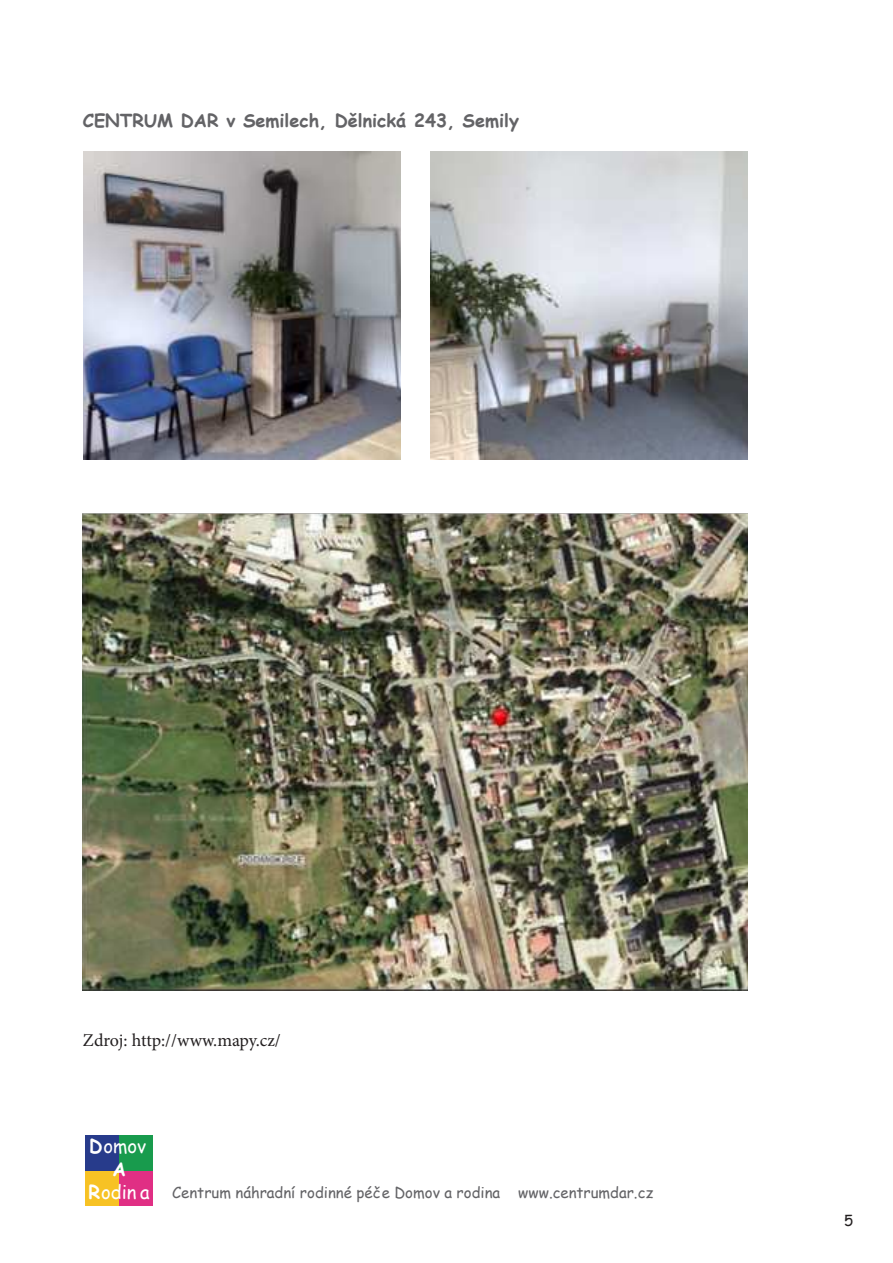
<style>
.page{position:relative;width:893px;height:1263px;background:#fff}
.page>*{position:absolute;margin:0;border:0;box-sizing:border-box;transform-origin:0 0}
.t1{font:19.05px/22.8px "Comic Sans MS";color:#fff;text-align:center}
.t2{font:700 18px "Comic Sans MS";color:#636366}
.t3{font:18px "Minion Pro";letter-spacing:-.01em;color:#231f20}
.t4{font:15px "Comic Sans MS";color:#636366}
.t5{font:15px "Comic Sans MS";color:#231f20}
.s1{font-weight:700}
.s2{font-weight:700;font-size:19.05px;color:#fff}
.s3{font-size:19.05px;color:#fff}
</style>
<div class="page">
<div style="left:85px;top:1135px;width:34px;height:36px;background:#273b8b"></div>
<div style="left:85px;top:1171px;width:34px;height:34px;background:#f7c224"></div>
<div style="left:119px;top:1135px;width:34px;height:36px;background:#189b4d"></div>
<div style="left:119px;top:1171px;width:34px;height:34px;background:#e02f84"></div>
<img style="left:83px;top:152px;width:318px;height:307px">
<img style="left:431px;top:152px;width:317px;height:307px">
<img style="left:83px;top:513px;width:665px;height:477px">
<p class="t2" style="left:83px;top:108px;width:438px">CENTRUM DAR v Semilech, Dělnická 243, Semily</p>
<p class="t3" style="left:83px;top:1033px;width:199px">Zdroj: http://www.mapy.cz/</p>
<p class="t1" style="left:89px;top:1135px;width:58px"><span class="s1">D</span>omov<br><span class="s1">A</span></p>
<p class="t4" style="left:88px;top:1182px;width:566px"><span class="s2">R</span><span class="s3">odin a</span> Centrum náhradní rodinné péče Domov a rodina www.centrumdar.cz</p>
<p class="t5" style="left:844px;top:1209px;width:11px">5</p>
</div>
